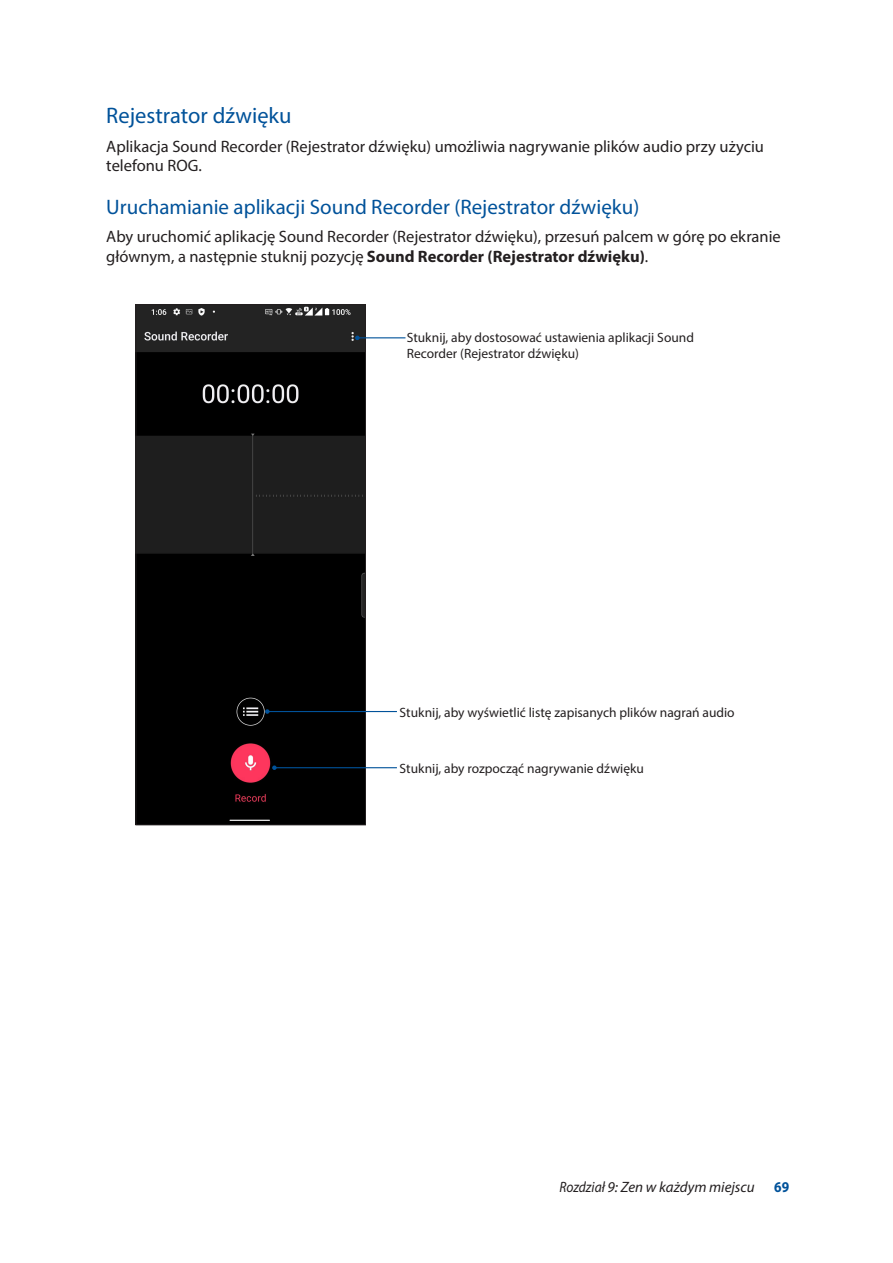
<style>
.page{position:relative;width:893px;height:1263px;background:#fff}
.page>*{position:absolute;margin:0;border:0;box-sizing:border-box;transform-origin:0 0}
.t1{font:22.5px "Myriad Pro";color:#01529a}
.t2{font:21px "Myriad Pro";color:#01529a}
.t3{font:16.5px/19.8px "Myriad Pro";color:#231f20}
.t4{font:italic 15px "Myriad Pro";color:#231f20;scale:.9 1}
.t5{font:700 15px "Myriad Pro";color:#01529a;scale:.9 1}
.t6{font:13.5px/16.2px "Myriad Pro";color:#231f20}
.s1{font-weight:700}
</style>
<div class="page">
<img style="left:138px;top:306px;width:226px;height:517px">
<div style="left:136px;top:304px;width:230px;height:521px;border:1px solid #231f20"></div>
<hr style="left:357px;top:337px;width:48px;height:1px;background:#01529a">
<svg style="left:355px;top:336px;width:5px;height:4px"></svg>
<hr style="left:274px;top:767px;width:123px;height:1px;background:#01529a">
<svg style="left:272px;top:765px;width:5px;height:5px"></svg>
<hr style="left:267px;top:711px;width:130px;height:1px;background:#01529a">
<svg style="left:265px;top:709px;width:5px;height:5px"></svg>
<h1 class="t1" style="left:106px;top:102px;width:187px">Rejestrator dźwięku</h1>
<p class="t3" style="left:106px;top:136px;width:659px">Aplikacja Sound Recorder (Rejestrator dźwięku) umożliwia nagrywanie plików audio przy użyciu telefonu ROG.</p>
<p class="t2" style="left:106px;top:194px;width:534px">Uruchamianie aplikacji Sound Recorder (Rejestrator dźwięku)</p>
<p class="t3" style="left:106px;top:226px;width:676px">Aby uruchomić aplikację Sound Recorder (Rejestrator dźwięku), przesuń palcem w górę po ekranie głównym, a następnie stuknij pozycję <span class="s1">Sound Recorder (Rejestrator dźwięku)</span>.</p>
<p class="t6" style="left:407px;top:329px;width:289px">Stuknij, aby dostosować ustawienia aplikacji Sound<br>Recorder (Rejestrator dźwięku)</p>
<p class="t6" style="left:400px;top:704px;width:337px">Stuknij, aby wyświetlić listę zapisanych plików nagrań audio</p>
<p class="t6" style="left:400px;top:761px;width:246px">Stuknij, aby rozpocząć nagrywanie dźwięku</p>
<p class="t4" style="left:559px;top:1178px;width:219px">Rozdział 9: Zen w każdym miejscu</p>
<p class="t5" style="left:774px;top:1177px;width:18px">69</p>
</div>
